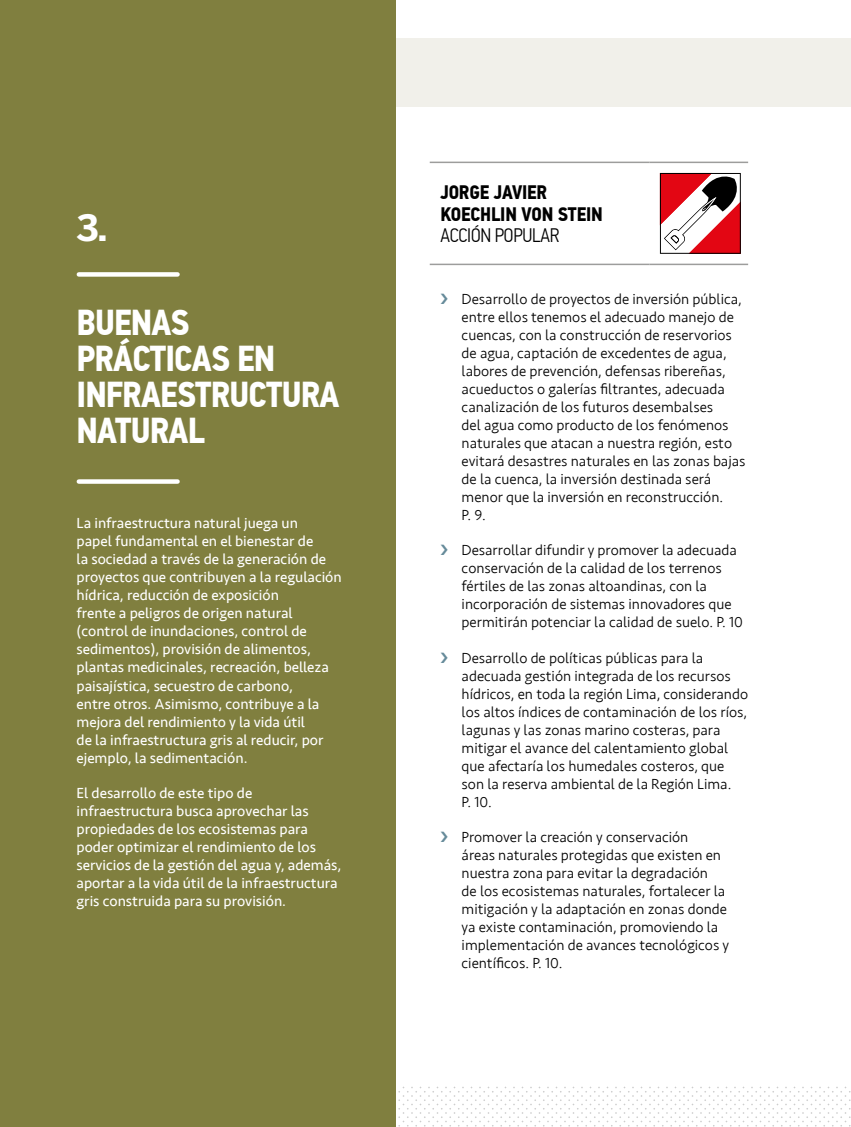
<style>
.page{position:relative;width:851px;height:1127px;background:#fff}
.page>*{position:absolute;margin:0;border:0;box-sizing:border-box;transform-origin:0 0}
.t1{font:700 36px/36px "PF Din Text Cond Pro";letter-spacing:-.025em;color:#fff}
.t2{font:700 36px "Benton Sans";color:#fff}
.t3{font:700 19.5px/21.6px "PF Din Text Cond Pro";letter-spacing:-.01em;color:#000}
.t4{font:300 19.5px "PF Din Text Cond Pro";letter-spacing:-.01em;color:#000}
.t5{font:300 15px/18px "Seravek";color:#000}
.t6{font:15px/18px "Seravek";color:#fff}
</style>
<div class="page">
<hr style="left:429px;top:162px;width:220px;height:1px;background:#9d9d9c">
<hr style="left:649px;top:162px;width:99px;height:1px;background:#9d9d9c">
<hr style="left:429px;top:264px;width:220px;height:1px;background:#9d9d9c">
<hr style="left:649px;top:264px;width:99px;height:1px;background:#9d9d9c">
<svg style="left:659px;top:173px;width:81px;height:81px"></svg>
<div style="left:0;top:38px;width:850px;height:68px;background:#f1f0ea"></div>
<div style="left:0;top:0;width:395px;height:1127px;background:#807f3f"></div>
<div style="left:79px;top:479px;width:98px;height:5px;background:#fff"></div>
<div style="left:79px;top:272px;width:98px;height:5px;background:#fff"></div>
<h1 class="t2" style="left:77px;top:206px;width:32px">3.</h1>
<h1 class="t1" style="left:77px;top:305px;width:264px">BUENAS<br>PRÁCTICAS EN<br>INFRAESTRUCTURA<br>NATURAL</h1>
<p class="t6" style="left:77px;top:514px;width:267px">La infraestructura natural juega un<br>papel fundamental en el bienestar de<br>la sociedad a través de la generación de proyectos que contribuyen a la regulación hídrica, reducción de exposición<br>frente a peligros de origen natural (control de inundaciones, control de sedimentos), provisión de alimentos, plantas medicinales, recreación, belleza paisajística, secuestro de carbono,<br>entre otros. Asimismo, contribuye a la mejora del rendimiento y la vida útil<br>de la infraestructura gris al reducir, por ejemplo, la sedimentación.</p>
<p class="t6" style="left:77px;top:783px;width:266px">El desarrollo de este tipo de infraestructura busca aprovechar las propiedades de los ecosistemas para poder optimizar el rendimiento de los servicios de la gestión del agua y, además, aportar a la vida útil de la infraestructura gris construida para su provisión.</p>
<h2 class="t3" style="left:440px;top:182px;width:164px">JORGE JAVIER<br>KOECHLIN VON STEIN</h2>
<h2 class="t4" style="left:440px;top:224px;width:121px">ACCIÓN POPULAR</h2>
<p class="t5" style="left:461px;top:291px;width:285px">Desarrollo de proyectos de inversión pública, entre ellos tenemos el adecuado manejo de cuencas, con la construcción de reservorios de agua, captación de excedentes de agua, labores de prevención, defensas ribereñas, acueductos o galerías filtrantes, adecuada canalización de los futuros desembalses<br>del agua como producto de los fenómenos naturales que atacan a nuestra región, esto evitará desastres naturales en las zonas bajas de la cuenca, la inversión destinada será menor que la inversión en reconstrucción.<br>P. 9.</p>
<p class="t5" style="left:461px;top:542px;width:283px">Desarrollar difundir y promover la adecuada conservación de la calidad de los terrenos fértiles de las zonas altoandinas, con la incorporación de sistemas innovadores que permitirán potenciar la calidad de suelo. P. 10</p>
<p class="t5" style="left:461px;top:649px;width:288px">Desarrollo de políticas públicas para la adecuada gestión integrada de los recursos hídricos, en toda la región Lima, considerando los altos índices de contaminación de los ríos, lagunas y las zonas marino costeras, para mitigar el avance del calentamiento global que afectaría los humedales costeros, que son la reserva ambiental de la Región Lima.<br>P. 10.</p>
<p class="t5" style="left:461px;top:828px;width:269px">Promover la creación y conservación<br>áreas naturales protegidas que existen en nuestra zona para evitar la degradación<br>de los ecosistemas naturales, fortalecer la mitigación y la adaptación en zonas donde ya existe contaminación, promoviendo la implementación de avances tecnológicos y científicos. P. 10.</p>
</div>
